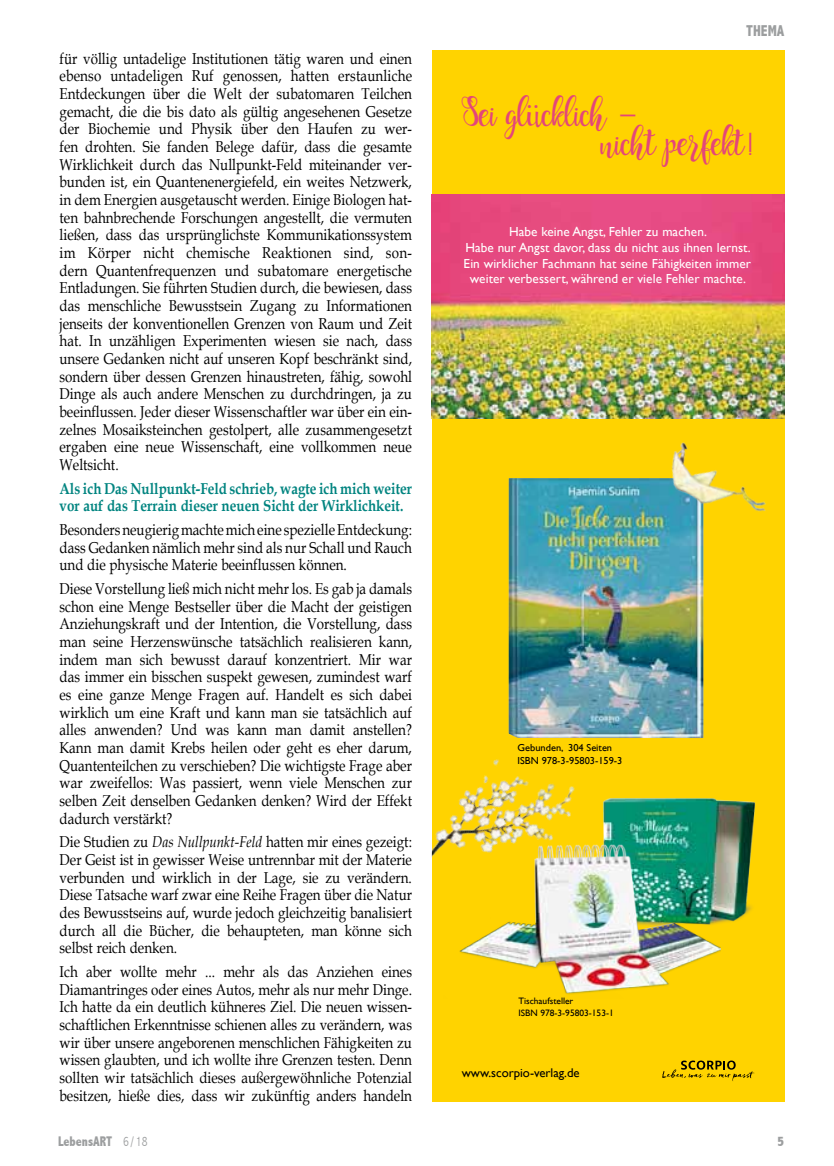
<style>
.page{position:relative;width:834px;height:1166px;background:#fff}
.page>*{position:absolute;margin:0;border:0;box-sizing:border-box;transform-origin:0 0}
.t1{font:38.5px/29.8px "Hollyn";color:#e44679}
.t2{font:15.75px/17.7px "Book Antiqua";color:#000;text-align:justify;scale:.85 1}
.t3{font:700 15.75px/17.7px "Book Antiqua";color:#008480;scale:.85 1}
.t4{font:800 condensed 15.75px "Abadi";color:#9c9e9f;scale:.92 1}
.t5{font:800 condensed 14px "Abadi";color:#9c9e9f;scale:.92 1}
.t6{font:800 condensed 14px "Abadi";color:#9c9e9f}
.t7{font:13.12px/15.8px "Gill Sans";letter-spacing:.005em;color:#fff;text-align:center}
.t8{font:12.6px "Gill Sans";color:#000}
.t9{font:10.33px/12.8px "Gill Sans";color:#000}
.t10{font:9.28px/11.7px "Gill Sans";color:#000}
.s1{font-style:italic}
.s2{font-weight:300}
</style>
<div class="page">
<div style="left:432px;top:50px;width:352px;height:1051px;background:#ffd300"></div>
<img style="left:609px;top:798px;width:147px;height:154px">
<img style="left:459px;top:824px;width:261px;height:170px">
<img style="left:508px;top:478px;width:195px;height:260px">
<img style="left:640px;top:418px;width:144px;height:129px">
<img style="left:432px;top:726px;width:177px;height:183px">
<img style="left:432px;top:195px;width:352px;height:223px">
<svg style="left:662px;top:1060px;width:92px;height:21px"></svg>
<p class="t2" style="left:60px;top:49px;width:416px">für völlig untadelige Institutionen tätig waren und einen ebenso untadeligen Ruf genossen, hatten erstaunliche Entdeckungen über die Welt der subatomaren Teilchen gemacht, die die bis dato als gültig angesehenen Gesetze der Biochemie und Physik über den Haufen zu wer&shy;fen drohten. Sie fanden Belege dafür, dass die gesamte Wirklichkeit durch das Nullpunkt-Feld miteinander ver&shy;bunden ist, ein Quantenenergiefeld, ein weites Netzwerk, in dem Energien ausgetauscht werden. Einige Biologen hat&shy;ten bahnbrechende Forschungen angestellt, die vermuten ließen, dass das ursprünglichste Kommunikationssystem im Körper nicht chemische Reaktionen sind, son&shy;dern Quantenfrequenzen und subatomare energetische Entladungen. Sie führten Studien durch, die bewiesen, dass das menschliche Bewusstsein Zugang zu Informationen jenseits der konventionellen Grenzen von Raum und Zeit hat. In unzähligen Experimenten wiesen sie nach, dass unsere Gedanken nicht auf unseren Kopf beschränkt sind, sondern über dessen Grenzen hinaustreten, fähig, sowohl Dinge als auch andere Menschen zu durchdringen, ja zu beeinflussen. Jeder dieser Wissenschaftler war über ein ein&shy;zelnes Mosaiksteinchen gestolpert, alle zusammengesetzt ergaben eine neue Wissenschaft, eine vollkommen neue Weltsicht.</p>
<p class="t3" style="left:60px;top:479px;width:416px">Als ich Das Nullpunkt-Feld schrieb, wagte ich mich weiter vor auf das Terrain dieser neuen Sicht der Wirklichkeit.</p>
<p class="t2" style="left:60px;top:520px;width:416px">Besonders neugierig machte mich eine spezielle Entdeckung: dass Gedanken nämlich mehr sind als nur Schall und Rauch und die physische Materie beeinflussen können.</p>
<p class="t2" style="left:60px;top:579px;width:416px">Diese Vorstellung ließ mich nicht mehr los. Es gab ja damals schon eine Menge Bestseller über die Macht der geistigen Anziehungskraft und der Intention, die Vorstellung, dass man seine Herzenswünsche tatsächlich realisieren kann, indem man sich bewusst darauf konzentriert. Mir war das immer ein bisschen suspekt gewesen, zumindest warf es eine ganze Menge Fragen auf. Handelt es sich dabei wirklich um eine Kraft und kann man sie tatsächlich auf alles anwenden? Und was kann man damit anstellen?<br>Kann man damit Krebs heilen oder geht es eher darum, Quantenteilchen zu verschieben? Die wichtigste Frage aber war zweifellos: Was passiert, wenn viele Menschen zur selben Zeit denselben Gedanken denken? Wird der Effekt dadurch verstärkt?</p>
<p class="t2" style="left:60px;top:833px;width:416px">Die Studien zu <span class="s1">Das Nullpunkt-Feld</span> hatten mir eines gezeigt:<br>Der Geist ist in gewisser Weise untrennbar mit der Materie verbunden und wirklich in der Lage, sie zu verändern.<br>Diese Tatsache warf zwar eine Reihe Fragen über die Natur des Bewusstseins auf, wurde jedoch gleichzeitig banalisiert durch all die Bücher, die behaupteten, man könne sich selbst reich denken.</p>
<p class="t2" style="left:60px;top:962px;width:416px">Ich aber wollte mehr ... mehr als das Anziehen eines Diamantringes oder eines Autos, mehr als nur mehr Dinge.<br>Ich hatte da ein deutlich kühneres Ziel. Die neuen wissen&shy;schaftlichen Erkenntnisse schienen alles zu verändern, was wir über unsere angeborenen menschlichen Fähigkeiten zu wissen glaubten, und ich wollte ihre Grenzen testen. Denn sollten wir tatsächlich dieses außergewöhnliche Potenzial besitzen, hieße dies, dass wir zukünftig anders handeln</p>
<p class="t5" style="left:58px;top:1133px;width:99px">LebensART <span class="s2">6 / 18</span></p>
<p class="t4" style="left:746px;top:21px;width:43px">THEMA</p>
<h1 class="t1" style="left:600px;top:100px;width:155px;text-indent:-139px">Sei glücklich –<br>nicht perfekt!</h1>
<p class="t7" style="left:463px;top:224px;width:289px">Habe keine Angst, Fehler zu machen.<br>Habe nur Angst davor, dass du nicht aus ihnen lernst.<br>Ein wirklicher Fachmann hat seine Fähigkeiten immer weiter verbessert, während er viele Fehler machte.</p>
<p class="t9" style="left:517px;top:741px;width:106px">Gebunden, 304 Seiten<br>ISBN 978-3-95803-159-3</p>
<p class="t10" style="left:518px;top:995px;width:97px">Tischaufsteller<br>ISBN 978-3-95803-153-1</p>
<p class="t8" style="left:461px;top:1065px;width:119px">www.scorpio-verlag.de</p>
<p class="t6" style="left:777px;top:1133px;width:9px">5</p>
</div>
